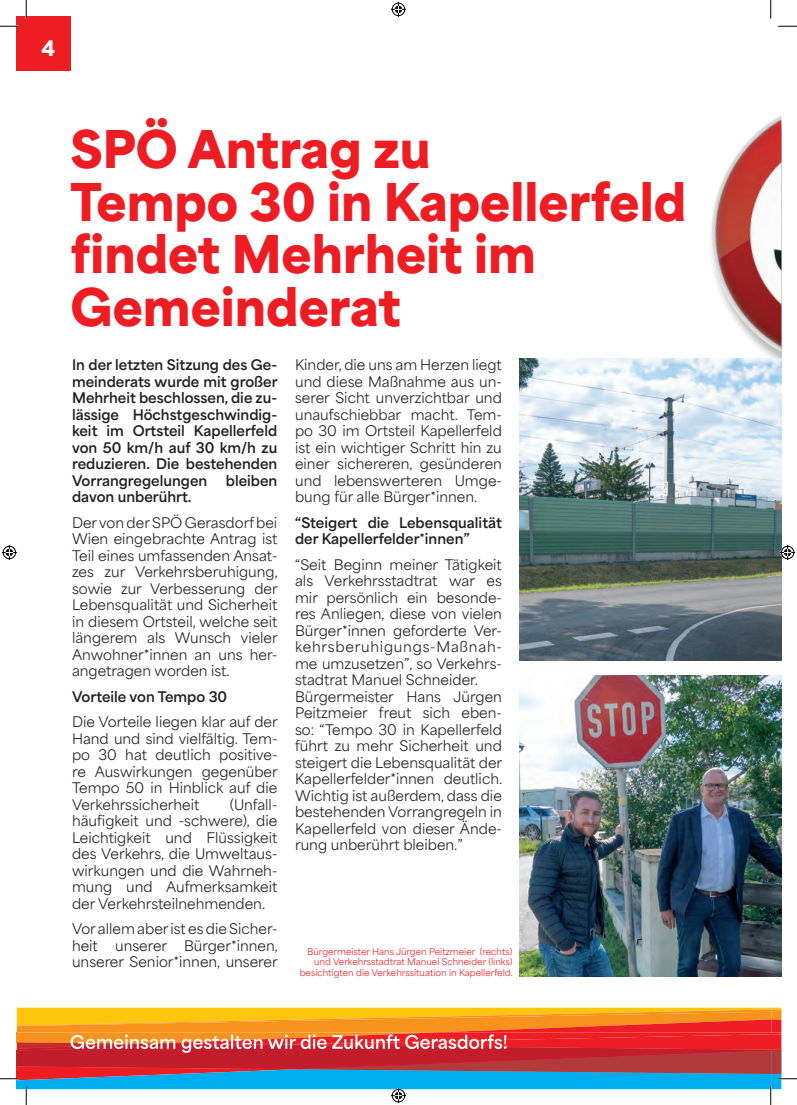
<style>
.page{position:relative;width:797px;height:1105px;background:#fff}
.page>*{position:absolute;margin:0;border:0;box-sizing:border-box;transform-origin:0 0}
.t1{font:900 48.75px "Area Normal";color:#ee1d23}
.t2{font:900 20px "Area Normal";color:#fff}
.t3{font:13.75px/16.5px "Area Normal";color:#231f20;text-align:justify}
.t4{font:700 13.75px/16.5px "Area Normal";color:#231f20;text-align:justify}
.t5{font:8.75px "Area Normal";color:#ee1d23}
</style>
<div class="page">
<div style="left:16px;top:16px;width:55px;height:55px;background:#ee1d23"></div>
<img style="left:639px;top:16px;width:142px;height:343px">
<img style="left:519px;top:359px;width:262px;height:301px">
<img style="left:519px;top:675px;width:262px;height:301px">
<svg style="left:0;top:25px;width:19px;height:2px"></svg>
<svg style="left:778px;top:25px;width:19px;height:2px"></svg>
<svg style="left:25px;top:0;width:2px;height:19px"></svg>
<svg style="left:770px;top:0;width:1px;height:19px"></svg>
<svg style="left:391px;top:2px;width:15px;height:15px"></svg>
<svg style="left:0;top:1008px;width:797px;height:97px"></svg>
<svg style="left:2px;top:545px;width:15px;height:15px"></svg>
<svg style="left:780px;top:545px;width:15px;height:15px"></svg>
<p class="t2" style="left:42px;top:30px;width:15px">4</p>
<p class="t1" style="left:71px;top:105px;width:362px">SPÖ Antrag zu</p>
<p class="t1" style="left:71px;top:158px;width:617px">Tempo 30 in Kapellerfeld</p>
<p class="t1" style="left:71px;top:210px;width:467px">findet Mehrheit im</p>
<p class="t1" style="left:71px;top:263px;width:332px">Gemeinderat</p>
<p class="t4" style="left:72px;top:355px;width:207px">In der letzten Sitzung des Ge&shy;meinderats wurde mit großer Mehrheit beschlossen, die zu&shy;lässige Höchstgeschwindig&shy;keit im Ortsteil Kapellerfeld von 50 km/h auf 30 km/h zu reduzieren. Die bestehenden Vorrangregelungen</p>
<p class="t4" style="left:226px;top:470px;width:53px">bleiben</p>
<p class="t4" style="left:72px;top:487px;width:121px">davon unberührt.</p>
<p class="t3" style="left:72px;top:512px;width:207px">Der von der SPÖ Gerasdorf bei Wien eingebrachte Antrag ist Teil eines umfassenden Ansat&shy;zes zur Verkehrsberuhigung, sowie zur Verbesserung der Lebensqualität und Sicherheit in diesem Ortsteil, welche seit längerem als Wunsch vieler Anwohner*innen an uns her&shy;angetragen worden ist.</p>
<p class="t4" style="left:72px;top:687px;width:157px">Vorteile von Tempo 30</p>
<p class="t3" style="left:72px;top:712px;width:207px">Die Vorteile liegen klar auf der Hand und sind vielfältig. Tem&shy;po 30 hat deutlich positive&shy;re Auswirkungen gegenüber Tempo 50 in Hinblick auf die Verkehrssicherheit</p>
<p class="t3" style="left:72px;top:794px;width:207px;text-indent:158px">(Unfall&shy;häufigkeit und -schwere), die Leichtigkeit und Flüssigkeit des Verkehrs, die Umweltaus&shy;wirkungen und die Wahrneh&shy;mung und Aufmerksamkeit der Verkehrsteilnehmenden.</p>
<p class="t3" style="left:72px;top:919px;width:207px">Vor allem aber ist es die Sicher&shy;heit</p>
<p class="t3" style="left:72px;top:935px;width:207px;text-align:right">unserer Bürger*innen, unserer Senior*innen, unserer</p>
<p class="t3" style="left:295px;top:355px;width:208px">Kinder, die uns am Herzen liegt und diese Maßnahme aus un&shy;serer Sicht unverzichtbar und unaufschiebbar macht. Tem&shy;po 30 im Ortsteil Kapellerfeld ist ein wichtiger Schritt hin zu einer sichereren, gesünderen und lebenswerteren Umge&shy;bung für alle Bürger*innen.</p>
<p class="t4" style="left:295px;top:513px;width:208px">“Steigert die Lebensqualität der Kapellerfelder*innen”</p>
<p class="t3" style="left:295px;top:554px;width:208px">“Seit Beginn meiner Tätigkeit als Verkehrsstadtrat war es mir persönlich ein besonde&shy;res Anliegen, diese von vielen Bürger*innen geforderte Ver&shy;kehrsberuhigungs-Maßnah&shy;me umzusetzen”, so Verkehrs&shy;stadtrat Manuel Schneider.</p>
<p class="t3" style="left:295px;top:686px;width:209px">Bürgermeister Hans Jürgen Peitzmeier freut sich eben&shy;so: “Tempo 30 in Kapellerfeld führt zu mehr Sicherheit und steigert die Lebensqualität der Kapellerfelder*innen deutlich.<br>Wichtig ist außerdem, dass die bestehenden Vorrangregeln in Kapellerfeld von dieser Ände&shy;rung unberührt bleiben.”</p>
<p class="t5" style="left:307px;top:944px;width:207px">Bürgermeister Hans Jürgen Peitzmeier (rechts)</p>
<p class="t5" style="left:314px;top:954px;width:200px">und Verkehrsstadtrat Manuel Schneider (links)</p>
<p class="t5" style="left:300px;top:965px;width:214px">besichtigten die Verkehrssituation in Kapellerfeld.</p>
</div>
